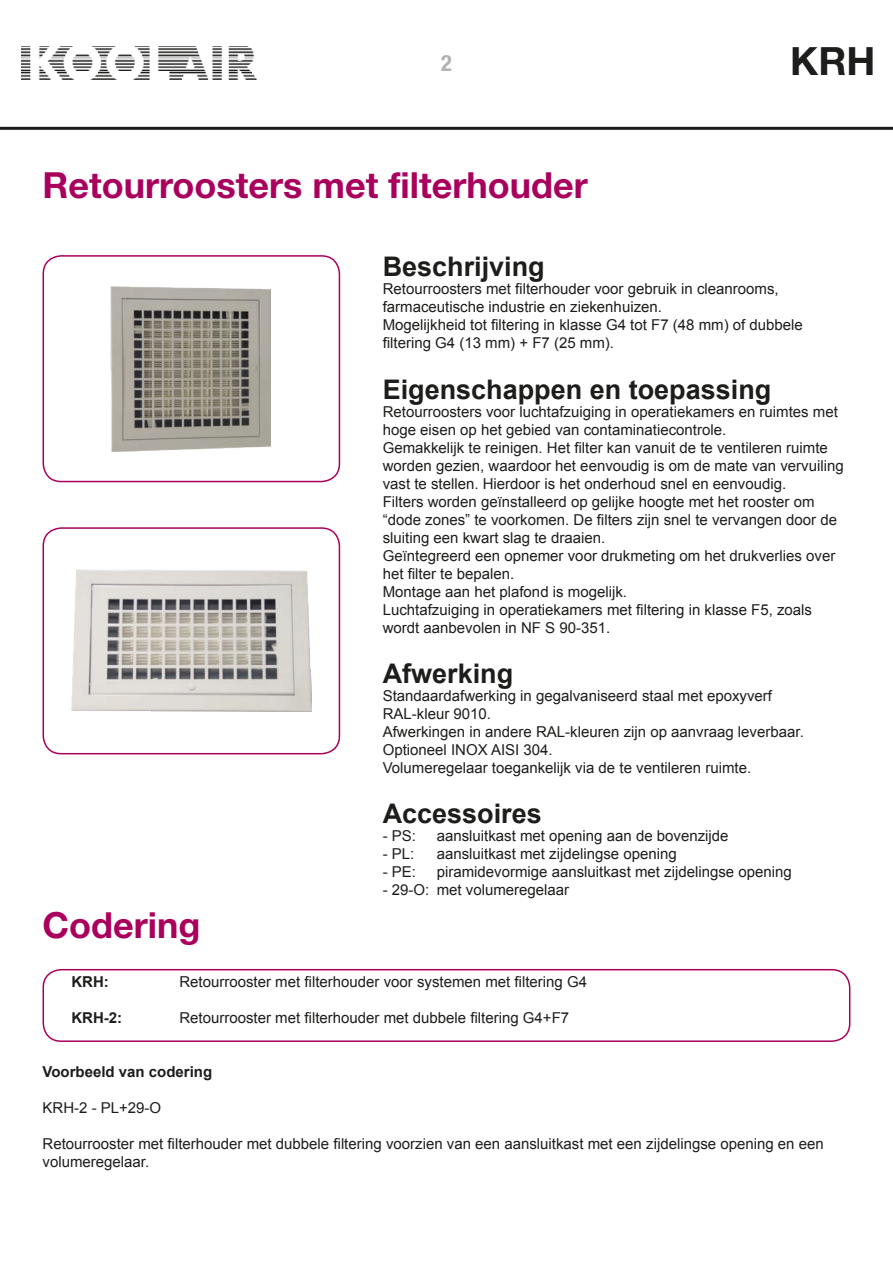
<style>
.page{position:relative;width:893px;height:1263px;background:#fff}
.page>*{position:absolute;margin:0;border:0;box-sizing:border-box;transform-origin:0 0}
.t1{font:700 39px "Helvetica Neue LT Std";color:#1d1d1b}
.t2{font:700 36px "Helvetica Neue LT Std";color:#a9005d}
.t3{font:700 27px "Arial";color:#1d1d1b}
.t4{font:700 condensed 22.5px "Helvetica Neue LT Std";color:#b2b2b2}
.t5{font:15px/18px "Arial";color:#1d1d1b}
.t6{font:700 15px "Arial";color:#1d1d1b}
</style>
<div class="page">
<div style="left:43px;top:255px;width:297px;height:227px;border:2px solid #a9005d;border-radius:18px"></div>
<img style="left:111px;top:286px;width:159px;height:165px">
<div style="left:43px;top:527px;width:297px;height:227px;border:2px solid #a9005d;border-radius:18px"></div>
<img style="left:71px;top:570px;width:240px;height:142px">
<div style="left:43px;top:969px;width:807px;height:73px;border:2px solid #a9005d;border-radius:18px"></div>
<hr style="left:0;top:127px;width:893px;height:3px;background:#1d1d1b">
<img style="left:21px;top:46px;width:236px;height:34px">
<h3 class="t4" style="left:441px;top:49px;width:12px">2</h3>
<h2 class="t2" style="left:43px;top:163px;width:547px">Retourroosters met filterhouder</h2>
<h1 class="t1" style="left:790px;top:36px;width:87px">KRH</h1>
<h3 class="t3" style="left:383px;top:249px;width:164px">Beschrijving</h3>
<p class="t5" style="left:383px;top:280px;width:422px">Retourroosters met filterhouder voor gebruik in cleanrooms, farmaceutische industrie en ziekenhuizen.<br>Mogelijkheid tot filtering in klasse G4 tot F7 (48 mm) of dubbele filtering G4 (13 mm) + F7 (25 mm).</p>
<h3 class="t3" style="left:383px;top:371px;width:390px">Eigenschappen en toepassing</h3>
<p class="t5" style="left:383px;top:402px;width:463px">Retourroosters voor luchtafzuiging in operatiekamers en ruimtes met hoge eisen op het gebied van contaminatiecontrole.<br>Gemakkelijk te reinigen. Het filter kan vanuit de te ventileren ruimte worden gezien, waardoor het eenvoudig is om de mate van vervuiling vast te stellen. Hierdoor is het onderhoud snel en eenvoudig.<br>Filters worden geïnstalleerd op gelijke hoogte met het rooster om “dode zones” te voorkomen. De filters zijn snel te vervangen door de sluiting een kwart slag te draaien.<br>Geïntegreerd een opnemer voor drukmeting om het drukverlies over het filter te bepalen.<br>Montage aan het plafond is mogelijk.<br>Luchtafzuiging in operatiekamers met filtering in klasse F5, zoals wordt aanbevolen in NF S 90-351.</p>
<h3 class="t3" style="left:383px;top:655px;width:132px">Afwerking</h3>
<p class="t5" style="left:383px;top:687px;width:423px">Standaardafwerking in gegalvaniseerd staal met epoxyverf RAL-kleur 9010.<br>Afwerkingen in andere RAL-kleuren zijn op aanvraag leverbaar.<br>Optioneel INOX AISI 304.<br>Volumeregelaar toegankelijk via de te ventileren ruimte.</p>
<h3 class="t3" style="left:383px;top:796px;width:161px">Accessoires</h3>
<p class="t5" style="left:383px;top:827px;width:35px">- PS:</p>
<p class="t5" style="left:437px;top:827px;width:293px">aansluitkast met opening aan de bovenzijde</p>
<p class="t5" style="left:383px;top:845px;width:33px">- PL:</p>
<p class="t5" style="left:437px;top:845px;width:242px">aansluitkast met zijdelingse opening</p>
<p class="t5" style="left:383px;top:863px;width:35px">- PE:</p>
<p class="t5" style="left:437px;top:863px;width:357px">piramidevormige aansluitkast met zijdelingse opening</p>
<p class="t5" style="left:383px;top:881px;width:188px">- 29-O: met volumeregelaar</p>
<h2 class="t2" style="left:43px;top:903px;width:159px">Codering</h2>
<p class="t6" style="left:71px;top:971px;width:39px">KRH:</p>
<p class="t5" style="left:179px;top:972px;width:409px">Retourrooster met filterhouder voor systemen met filtering G4</p>
<p class="t6" style="left:71px;top:1007px;width:52px">KRH-2:</p>
<p class="t5" style="left:179px;top:1008px;width:391px">Retourrooster met filterhouder met dubbele filtering G4+F7</p>
<p class="t6" style="left:43px;top:1062px;width:171px">Voorbeeld van codering</p>
<p class="t5" style="left:43px;top:1099px;width:120px">KRH-2 - PL+29-O</p>
<p class="t5" style="left:43px;top:1135px;width:783px">Retourrooster met filterhouder met dubbele filtering voorzien van een aansluitkast met een zijdelingse opening en een volumeregelaar.</p>
</div>
